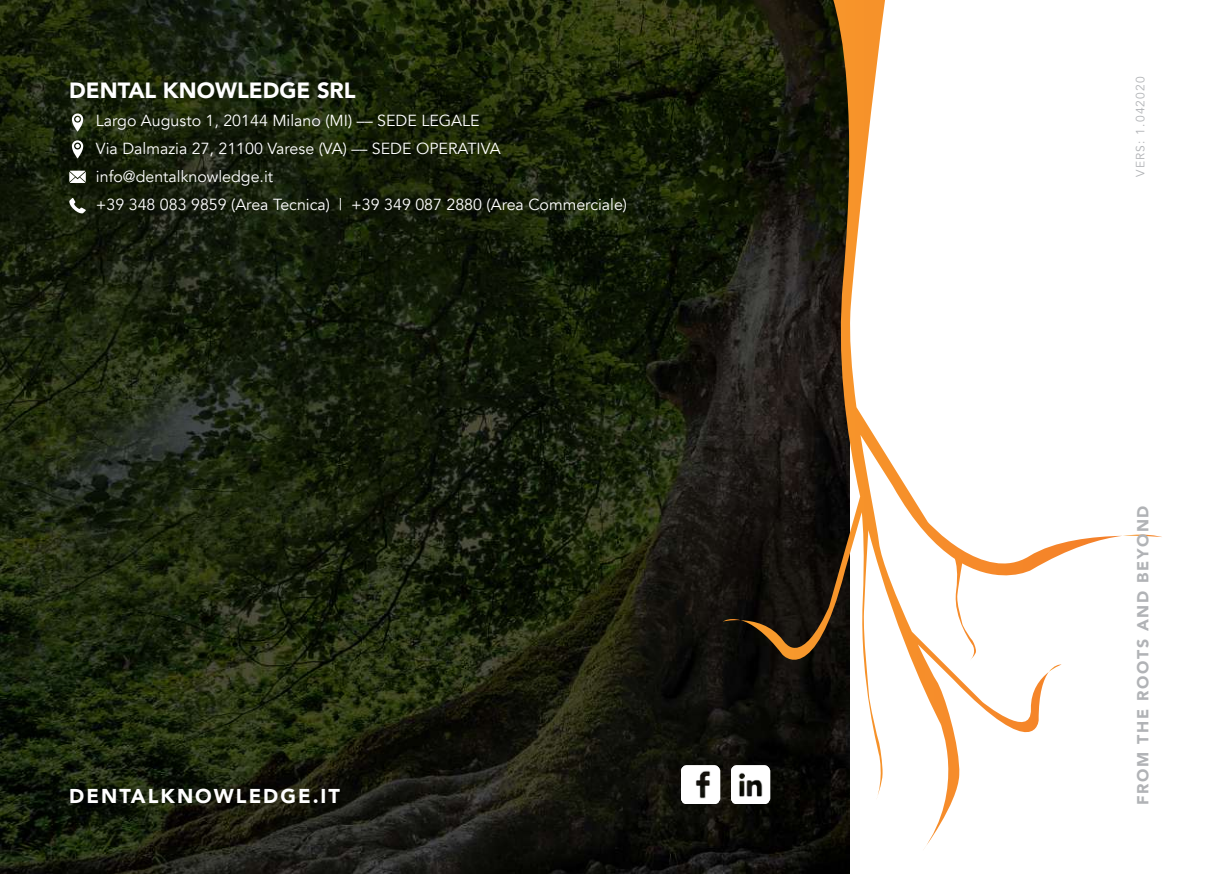
<style>
.page{position:relative;width:1208px;height:874px;background:#fff}
.page>*{position:absolute;margin:0;border:0;box-sizing:border-box;transform-origin:0 0}
.t1{font:900 22px "Avenir";color:#fff}
.t2{font:900 20px "Avenir";letter-spacing:.1em;color:#fff}
.t3{font:16px/28px "Avenir";color:#fff}
.t4{font:900 16px "Avenir";letter-spacing:.1em;color:#b1b3b6}
.t5{font:12px "Avenir";letter-spacing:.1em;color:#b1b3b6}
</style>
<div class="page">
<img style="left:0;top:0;width:849px;height:873px">
<svg style="left:741px;top:0;width:381px;height:850px"></svg>
<svg style="left:1123px;top:534px;width:39px;height:3px"></svg>
<svg style="left:723px;top:618px;width:18px;height:3px"></svg>
<svg style="left:1048px;top:664px;width:13px;height:7px"></svg>
<img style="left:680px;top:764px;width:40px;height:40px">
<img style="left:730px;top:764px;width:40px;height:40px">
<svg style="left:72px;top:113px;width:11px;height:19px"></svg>
<svg style="left:72px;top:140px;width:11px;height:18px"></svg>
<svg style="left:69px;top:171px;width:17px;height:12px"></svg>
<svg style="left:69px;top:198px;width:17px;height:15px"></svg>
<h1 class="t1" style="left:69px;top:72px;width:288px">DENTAL KNOWLEDGE SRL</h1>
<p class="t3" style="left:96px;top:107px;width:532px">Largo Augusto 1, 20144 Milano (MI) –– SEDE LEGALE<br>Via Dalmazia 27, 21100 Varese (VA) –– SEDE OPERATIVA info@dentalknowledge.it<br>+39 348 083 9859 (Area Tecnica) | +39 349 087 2880 (Area Commerciale)</p>
<p class="t2" style="left:69px;top:778px;width:272px">DENTALKNOWLEDGE.IT</p>
<p class="t5" style="left:1133px;top:177px;width:102px;rotate:-90deg">VERS: 1.042020</p>
<p class="t4" style="left:1129px;top:804px;width:300px;rotate:-90deg">FROM THE ROOTS AND BEYOND</p>
</div>
